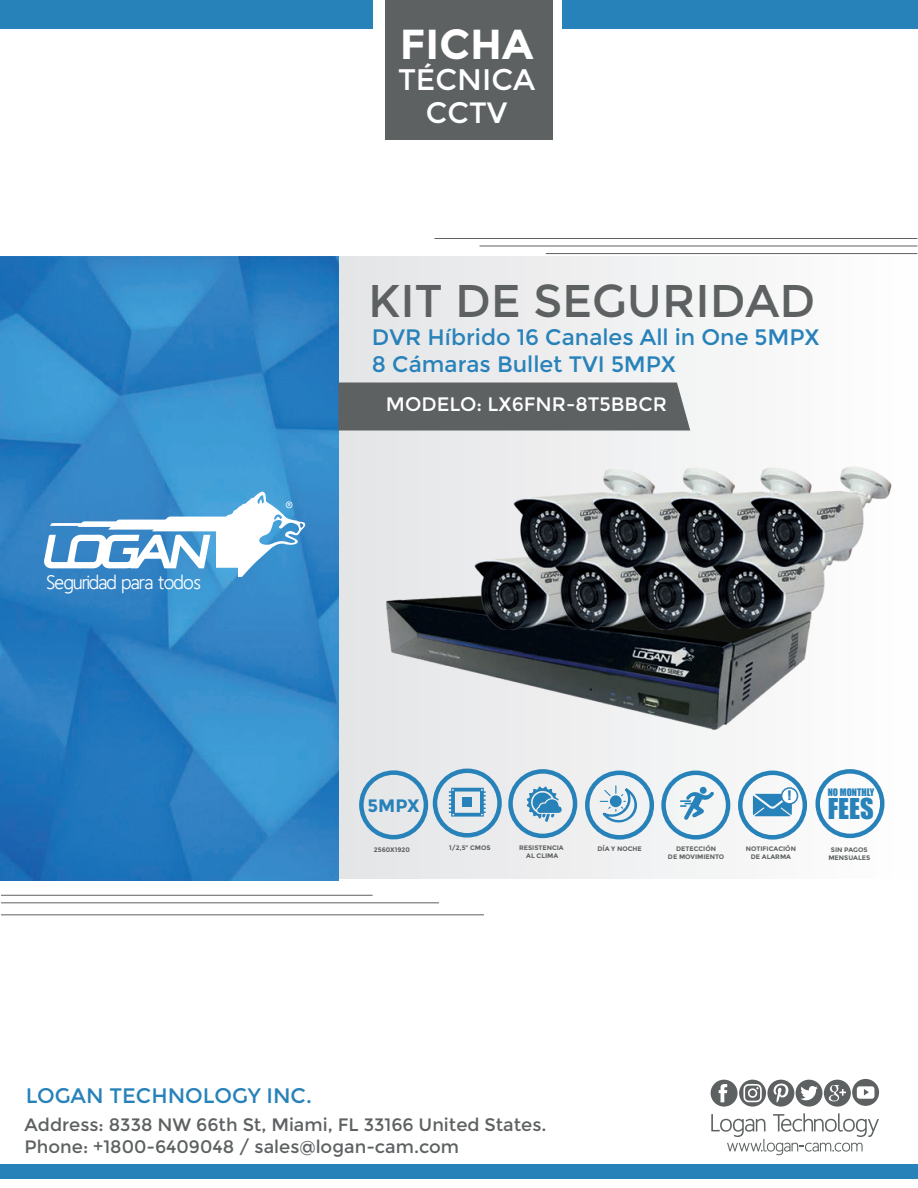
<style>
.page{position:relative;width:918px;height:1188px;background:#fff}
.page>*{position:absolute;margin:0;border:0;box-sizing:border-box;transform-origin:0 0}
.t1{font:45.75px "Montserrat";color:#5d6162}
.t2{font:700 42px "Montserrat";color:#fff}
.t3{font:29.7px "Montserrat";color:#fff}
.t4{font:29.4px "Montserrat";color:#fff}
.t5{font:26.4px "Impact";color:#2882ba}
.t6{font:22.35px/26.8px "Montserrat";color:#2882ba}
.t7{font:21px "Montserrat";color:#2882ba}
.t8{font:19.5px "Montserrat";color:#fff}
.t9{font:19.5px "Homizio";color:#fff}
.t10{font:18px/21.6px "Montserrat";color:#5d6162}
.t11{font:700 18px "Montserrat";color:#2882ba}
.t12{font:12.15px "Impact";color:#2882ba}
.t13{font:9.6px "Impact";color:#2882ba}
.t14{font:700 6.6px/7.8px "Montserrat";color:#5d6162;text-align:center}
</style>
<div class="page">
<svg style="left:338px;top:257px;width:546px;height:622px"></svg>
<img style="left:0;top:257px;width:338px;height:624px">
<hr style="left:546px;top:253px;width:371px;height:1px;background:#5d6162">
<hr style="left:480px;top:246px;width:437px;height:1px;background:#5d6162">
<hr style="left:434px;top:238px;width:483px;height:1px;background:#5d6162">
<hr style="left:1px;top:895px;width:372px;height:1px;background:#5d6162">
<hr style="left:1px;top:902px;width:438px;height:1px;background:#5d6162">
<hr style="left:1px;top:914px;width:483px;height:1px;background:#5d6162">
<svg style="left:35px;top:492px;width:273px;height:140px"></svg>
<div style="left:338px;top:383px;width:352px;height:48px;background:#5d6162"></div>
<div style="left:0;top:1164px;width:918px;height:14px;background:#2882ba"></div>
<svg style="left:711px;top:1113px;width:168px;height:42px"></svg>
<svg style="left:711px;top:1079px;width:168px;height:28px"></svg>
<div style="left:0;top:0;width:918px;height:28px;background:#2882ba"></div>
<div style="left:373px;top:0;width:188px;height:153px;background:#fff"></div>
<div style="left:385px;top:0;width:167px;height:140px;background:#5d6162"></div>
<div style="left:433px;top:769px;width:69px;height:69px;border:4px solid #2882ba;border-radius:50%"></div>
<div style="left:508px;top:769px;width:69px;height:69px;border:4px solid #2882ba;border-radius:50%"></div>
<div style="left:585px;top:771px;width:69px;height:69px;border:4px solid #2882ba;border-radius:50%"></div>
<div style="left:661px;top:771px;width:69px;height:69px;border:4px solid #2882ba;border-radius:50%"></div>
<div style="left:738px;top:771px;width:69px;height:69px;border:4px solid #2882ba;border-radius:50%"></div>
<div style="left:815px;top:769px;width:70px;height:69px;border:4px solid #2882ba;border-radius:50%"></div>
<svg style="left:526px;top:786px;width:36px;height:36px"></svg>
<svg style="left:600px;top:785px;width:41px;height:40px"></svg>
<div style="left:700px;top:787px;width:7px;height:7px;background:#2882ba;border-radius:50%"></div>
<svg style="left:680px;top:792px;width:34px;height:28px"></svg>
<svg style="left:753px;top:794px;width:39px;height:22px"></svg>
<div style="left:782px;top:788px;width:15px;height:16px;background:#fff;border-radius:50%"></div>
<div style="left:781px;top:787px;width:17px;height:18px;border:2px solid #2882ba;border-radius:50%"></div>
<svg style="left:449px;top:788px;width:37px;height:29px"></svg>
<div style="left:462px;top:797px;width:10px;height:10px;background:#2882ba"></div>
<div style="left:359px;top:770px;width:69px;height:69px;border:4px solid #2882ba;border-radius:50%"></div>
<img style="left:342px;top:431px;width:550px;height:313px">
<h2 class="t2" style="left:400px;top:19px;width:135px">FICHA</h2>
<h3 class="t3" style="left:398px;top:62px;width:139px">TÉCNICA</h3>
<h3 class="t4" style="left:426px;top:96px;width:83px">CCTV</h3>
<h1 class="t1" style="left:368px;top:274px;width:449px">KIT DE SEGURIDAD</h1>
<h3 class="t6" style="left:372px;top:324px;width:449px">DVR Híbrido 16 Canales All in One 5MPX<br>8 Cámaras Bullet TVI 5MPX</h3>
<h3 class="t9" style="left:47px;top:570px;width:155px">Seguridad para todos</h3>
<h3 class="t8" style="left:386px;top:393px;width:282px">MODELO: LX6FNR-8T5BBCR</h3>
<h3 class="t11" style="left:367px;top:795px;width:54px">5MPX</h3>
<h3 class="t12" style="left:788px;top:786px;width:5px">!</h3>
<h3 class="t13" style="left:828px;top:785px;width:48px">NO MONTHLY</h3>
<h3 class="t5" style="left:828px;top:788px;width:48px">FEES</h3>
<p class="t14" style="left:374px;top:846px;width:38px">2560X1920</p>
<p class="t14" style="left:449px;top:844px;width:43px">1/2,5” CMOS</p>
<p class="t14" style="left:519px;top:844px;width:46px">RESISTENCIA<br>AL CLIMA</p>
<p class="t14" style="left:598px;top:845px;width:46px">DÍA Y NOCHE</p>
<p class="t14" style="left:668px;top:845px;width:58px">DETECCIÓN<br>DE MOVIMIENTO</p>
<p class="t14" style="left:746px;top:845px;width:52px">NOTIFICACIÓN<br>DE ALARMA</p>
<p class="t14" style="left:828px;top:846px;width:43px">SIN PAGOS<br>MENSUALES</p>
<h3 class="t7" style="left:26px;top:1083px;width:288px">LOGAN TECHNOLOGY INC.</h3>
<h3 class="t10" style="left:25px;top:1114px;width:523px">Address: 8338 NW 66th St, Miami, FL 33166 United States.<br>Phone: +1800-6409048 / sales@logan-cam.com</h3>
</div>
